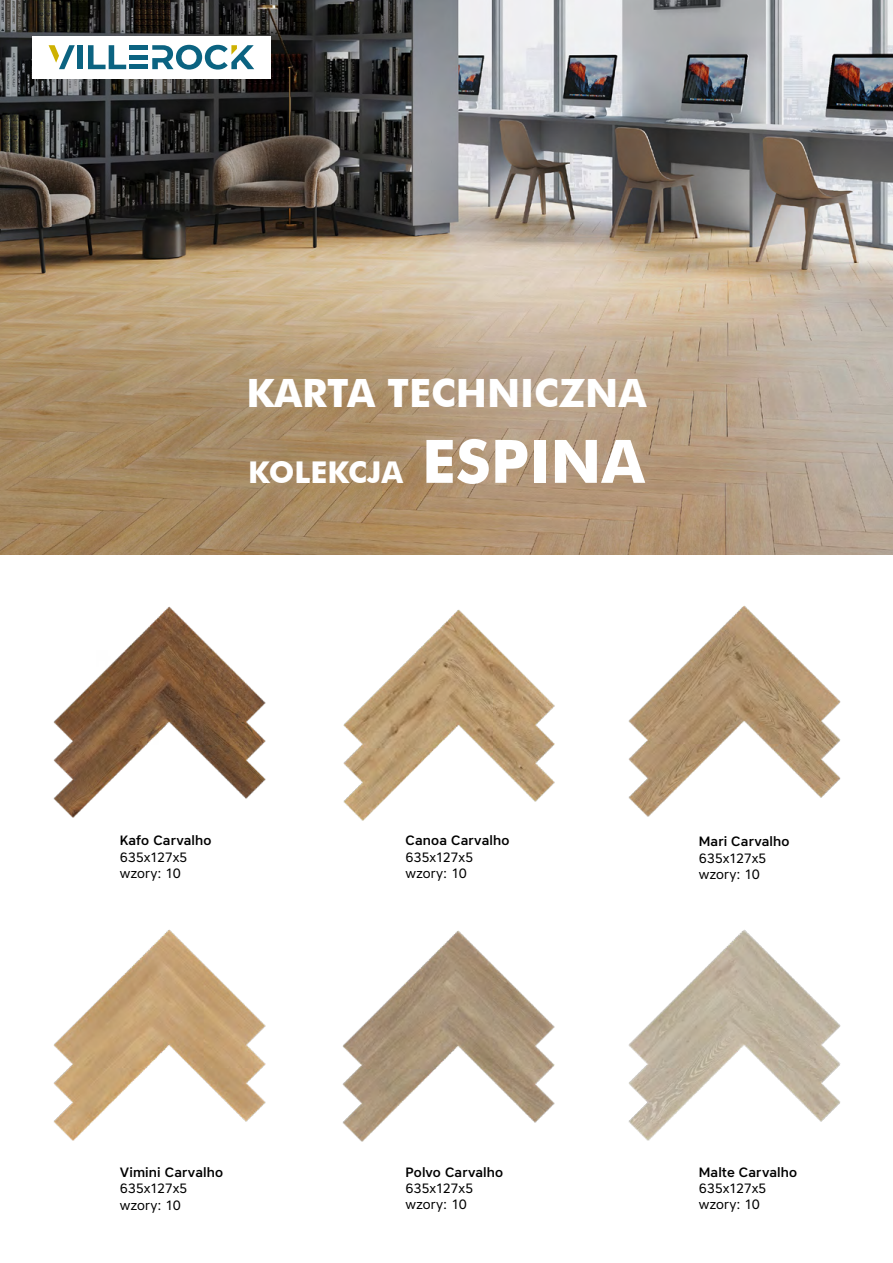
<style>
.page{position:relative;width:893px;height:1263px;background:#fff}
.page>*{position:absolute;margin:0;border:0;box-sizing:border-box;transform-origin:0 0}
.t1{font:700 39px "Futura BT";color:#fff}
.t2{font:700 30px "Futura BT";color:#fff}
.t3{font:13.5px/16.2px "Core Sans A45";letter-spacing:-.015em;color:#000}
.t4{font:500 13.5px "Core Sans A55";letter-spacing:.01em;color:#000}
.s1{font-size:60px}
</style>
<div class="page">
<img style="left:0;top:0;width:893px;height:555px">
<div style="left:32px;top:36px;width:239px;height:42px;background:#fff"></div>
<hr style="left:129px;top:65px;width:18px;height:4px;background:#0b6381">
<div style="left:77px;top:45px;width:5px;height:24px;background:#0b6381"></div>
<svg style="left:88px;top:45px;width:38px;height:24px"></svg>
<div style="left:129px;top:45px;width:18px;height:5px;background:#0b6381"></div>
<hr style="left:129px;top:55px;width:18px;height:4px;background:#0b6381">
<svg style="left:152px;top:45px;width:102px;height:25px"></svg>
<svg style="left:49px;top:45px;width:26px;height:24px"></svg>
<img style="left:53px;top:606px;width:213px;height:212px">
<img style="left:343px;top:609px;width:212px;height:212px">
<img style="left:588px;top:554px;width:305px;height:263px">
<img style="left:53px;top:929px;width:213px;height:212px">
<img style="left:342px;top:930px;width:213px;height:212px">
<img style="left:628px;top:930px;width:213px;height:211px">
<h1 class="t1" style="left:246px;top:369px;width:402px">KARTA TECHNICZNA</h1>
<h2 class="t2" style="left:248px;top:454px;width:398px">KOLEKCJA <span class="s1">ESPINA</span></h2>
<p class="t4" style="left:120px;top:832px;width:93px">Kafo Carvalho</p>
<p class="t3" style="left:120px;top:848px;width:69px">635x127x5 wzory: 10</p>
<p class="t4" style="left:120px;top:1163px;width:105px">Vimini Carvalho</p>
<p class="t3" style="left:120px;top:1180px;width:69px">635x127x5 wzory: 10</p>
<p class="t4" style="left:406px;top:832px;width:105px">Canoa Carvalho</p>
<p class="t3" style="left:406px;top:848px;width:69px">635x127x5 wzory: 10</p>
<p class="t4" style="left:406px;top:1163px;width:99px">Polvo Carvalho</p>
<p class="t3" style="left:406px;top:1179px;width:69px">635x127x5 wzory: 10</p>
<p class="t4" style="left:699px;top:833px;width:92px">Mari Carvalho</p>
<p class="t3" style="left:699px;top:849px;width:69px">635x127x5 wzory: 10</p>
<p class="t4" style="left:699px;top:1163px;width:100px">Malte Carvalho</p>
<p class="t3" style="left:699px;top:1179px;width:69px">635x127x5 wzory: 10</p>
</div>
